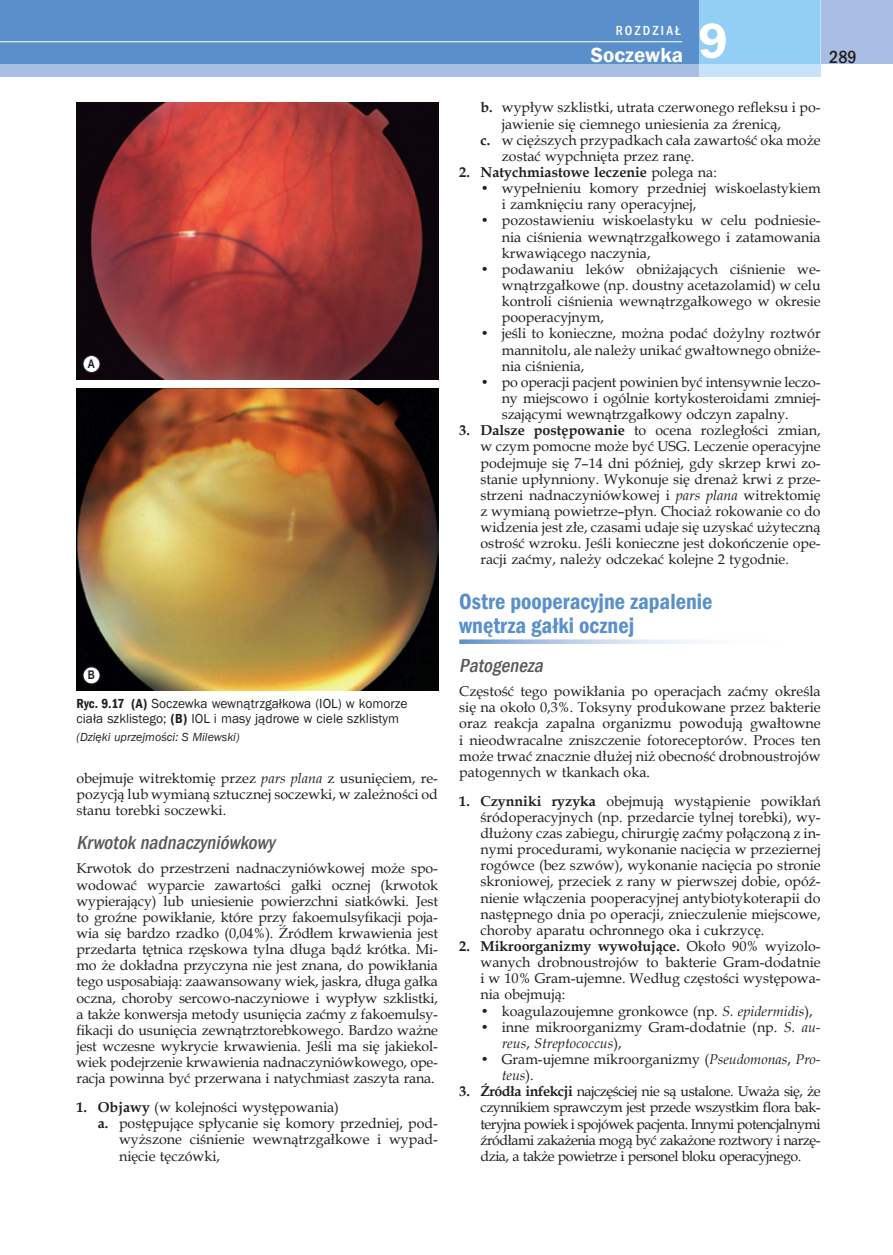
<style>
.page{position:relative;width:893px;height:1255px;background:#fff}
.page>*{position:absolute;margin:0;border:0;box-sizing:border-box;transform-origin:0 0}
.t1{font:600 51px "Franklin Gothic";color:#fff}
.t2{font:600 condensed 22.5px/24px "Franklin Gothic";color:#5990cb}
.t3{font:600 21px "Franklin Gothic";color:#fff}
.t4{font:italic 500 condensed 19.5px "Franklin Gothic";color:#57585a}
.t5{font:500 condensed 18px "Franklin Gothic";color:#231f20}
.t6{font:14.25px/16.2px "Book Antiqua";color:#231f20;text-align:justify}
.t7{font:700 14.25px "Book Antiqua";color:#231f20}
.t8{font:13.5px/15px "Franklin Gothic";color:#231f20}
.t9{font:500 condensed 13.5px "Franklin Gothic";letter-spacing:.17em;color:#fff}
.t10{font:italic 12px "Franklin Gothic";color:#231f20}
.t11{font:700 12px "Arial Narrow";color:#231f20}
.s1{font-weight:600;font-stretch:condensed}
.s2{font-style:italic}
.s3{font-weight:700}
.s4{font-weight:400}
</style>
<div class="page">
<div style="left:0;top:0;width:821px;height:76px;background:#a8bee2"></div>
<div style="left:0;top:0;width:893px;height:64px;background:#5990cb"></div>
<div style="left:821px;top:0;width:72px;height:64px;background:#a8bee2"></div>
<svg style="left:699px;top:0;width:122px;height:77px;background:#9bd2f5"></svg>
<hr style="left:0;top:41px;width:682px;height:1px;background:#fff">
<svg style="left:459px;top:639px;width:239px;height:5px"></svg>
<img style="left:77px;top:102px;width:361px;height:277px">
<img style="left:77px;top:388px;width:361px;height:302px">
<div style="left:83px;top:355px;width:17px;height:17px;background:#fff;border-radius:50%"></div>
<div style="left:83px;top:355px;width:17px;height:17px;border:1px solid #231f20;border-radius:50%"></div>
<div style="left:83px;top:667px;width:17px;height:17px;background:#fff;border-radius:50%"></div>
<div style="left:83px;top:666px;width:17px;height:18px;border:1px solid #231f20;border-radius:50%"></div>
<p class="t11" style="left:88px;top:356px;width:9px">A</p>
<p class="t11" style="left:88px;top:668px;width:9px">B</p>
<p class="t8" style="left:77px;top:696px;width:333px"><span class="s1">Ryc. 9.17 (A)</span> Soczewka wewnątrzgałkowa (IOL) w komorze ciała szklistego; <span class="s1">(B)</span> IOL i masy jądrowe w ciele szklistym</p>
<p class="t10" style="left:77px;top:729px;width:164px">(Dzięki uprzejmości: S Milewski)</p>
<p class="t6" style="left:77px;top:769px;width:363px">obejmuje witrektomię przez <span class="s2">pars plana</span> z usunięciem, re&shy;pozycją lub wymianą sztucznej soczewki, w zależności od stanu torebki soczewki.</p>
<h3 class="t4" style="left:77px;top:829px;width:204px">Krwotok nadnaczyniówkowy</h3>
<p class="t6" style="left:77px;top:860px;width:363px">Krwotok do przestrzeni nadnaczyniówkowej może spo&shy;wodować wyparcie zawartości gałki ocznej (krwotok wypierający) lub uniesienie powierzchni siatkówki. Jest to groźne powikłanie, które przy fakoemulsyfikacji poja&shy;wia się bardzo rzadko (0,04%). Źródłem krwawienia jest przedarta tętnica rzęskowa tylna długa bądź krótka. Mi&shy;mo że dokładna przyczyna nie jest znana, do powikłania tego usposabiają: zaawansowany wiek, jaskra, długa gałka oczna, choroby sercowo-naczyniowe i wypływ szklistki, a także konwersja metody usunięcia zaćmy z fakoemulsy&shy;fikacji do usunięcia zewnątrztorebkowego. Bardzo ważne jest wczesne wykrycie krwawienia. Jeśli ma się jakiekol&shy;wiek podejrzenie krwawienia nadnaczyniówkowego, ope&shy;racja powinna być przerwana i natychmiast zaszyta rana.</p>
<p class="t6" style="left:77px;top:1098px;width:264px"><span class="s3">1. Objawy</span> (w kolejności występowania)</p>
<p class="t6" style="left:98px;top:1114px;width:342px"><span class="s3">a.</span> postępujące spłycanie się komory przedniej, pod-</p>
<p class="t6" style="left:119px;top:1131px;width:320px">wyższone ciśnienie wewnątrzgałkowe i wypad-</p>
<p class="t6" style="left:119px;top:1147px;width:103px">nięcie tęczówki,</p>
<p class="t9" style="left:616px;top:22px;width:67px">ROZDZIAŁ</p>
<h3 class="t3" style="left:591px;top:42px;width:94px">Soczewka</h3>
<h1 class="t1" style="left:698px;top:9px;width:31px">9</h1>
<p class="t5" style="left:829px;top:45px;width:29px">289</p>
<p class="t6" style="left:480px;top:99px;width:342px"><span class="s3">b.</span> wypływ szklistki, utrata czerwonego refleksu i po-</p>
<p class="t6" style="left:502px;top:115px;width:281px">jawienie się ciemnego uniesienia za źrenicą,</p>
<p class="t6" style="left:480px;top:131px;width:342px"><span class="s3">c.</span> w cięższych przypadkach cała zawartość oka może</p>
<p class="t6" style="left:502px;top:148px;width:194px">zostać wypchnięta przez ranę.</p>
<p class="t7" style="left:459px;top:162px;width:259px">2. Natychmiastowe leczenie <span class="s4">polega na:</span></p>
<p class="t6" style="left:502px;top:180px;width:320px;text-indent:-21px"><span class="s3">•</span> wypełnieniu komory przedniej wiskoelastykiem i zamknięciu rany operacyjnej,</p>
<p class="t6" style="left:502px;top:212px;width:320px;text-indent:-21px"><span class="s3">•</span> pozostawieniu wiskoelastyku w celu podniesie&shy;nia ciśnienia wewnątrzgałkowego i zatamowania krwawiącego naczynia,</p>
<p class="t6" style="left:502px;top:260px;width:320px;text-indent:-21px"><span class="s3">•</span> podawaniu leków obniżających ciśnienie we&shy;wnątrzgałkowe (np. doustny acetazolamid) w celu kontroli ciśnienia wewnątrzgałkowego w okresie pooperacyjnym,</p>
<p class="t6" style="left:502px;top:325px;width:320px;text-indent:-21px"><span class="s3">•</span> jeśli to konieczne, można podać dożylny roztwór mannitolu, ale należy unikać gwałtownego obniże&shy;nia ciśnienia,</p>
<p class="t6" style="left:502px;top:373px;width:320px;text-indent:-21px"><span class="s3">•</span> po operacji pacjent powinien być intensywnie leczo&shy;ny miejscowo i ogólnie kortykosteroidami zmniej&shy;szającymi wewnątrzgałkowy odczyn zapalny.</p>
<p class="t6" style="left:480px;top:422px;width:342px;text-indent:-21px"><span class="s3">3. Dalsze postępowanie</span> to ocena rozległości zmian, w czym pomocne może być USG. Leczenie operacyjne podejmuje się 7–14 dni później, gdy skrzep krwi zo&shy;stanie upłynniony. Wykonuje się drenaż krwi z prze&shy;strzeni nadnaczyniówkowej i <span class="s2">pars plana</span> witrektomię z wymianą powietrze–płyn. Chociaż rokowanie co do widzenia jest złe, czasami udaje się uzyskać użyteczną ostrość wzroku. Jeśli konieczne jest dokończenie ope&shy;racji zaćmy, należy odczekać kolejne 2 tygodnie.</p>
<h2 class="t2" style="left:459px;top:589px;width:255px">Ostre pooperacyjne zapalenie wnętrza gałki ocznej</h2>
<h3 class="t4" style="left:459px;top:652px;width:89px">Patogeneza</h3>
<p class="t6" style="left:459px;top:683px;width:363px">Częstość tego powikłania po operacjach zaćmy określa się na około 0,3%. Toksyny produkowane przez bakterie oraz reakcja zapalna organizmu powodują gwałtowne i nieodwracalne zniszczenie fotoreceptorów. Proces ten może trwać znacznie dłużej niż obecność drobnoustrojów patogennych w tkankach oka.</p>
<p class="t6" style="left:480px;top:792px;width:342px;text-indent:-21px"><span class="s3">1. Czynniki ryzyka</span> obejmują wystąpienie powikłań śródoperacyjnych (np. przedarcie tylnej torebki), wy&shy;dłużony czas zabiegu, chirurgię zaćmy połączoną z in&shy;nymi procedurami, wykonanie nacięcia w przeziernej rogówce (bez szwów), wykonanie nacięcia po stronie skroniowej, przeciek z rany w pierwszej dobie, opóź&shy;nienie włączenia pooperacyjnej antybiotykoterapii do następnego dnia po operacji, znieczulenie miejscowe, choroby aparatu ochronnego oka i cukrzycę.</p>
<p class="t6" style="left:480px;top:937px;width:342px;text-indent:-21px"><span class="s3">2. Mikroorganizmy wywołujące.</span> Około 90% wyizolo&shy;wanych drobnoustrojów to bakterie Gram-dodatnie i w 10% Gram-ujemne. Według częstości występowa&shy;nia obejmują:</p>
<p class="t6" style="left:480px;top:1002px;width:334px"><span class="s3">•</span> koagulazoujemne gronkowce (np. <span class="s2">S. epidermidis</span>),</p>
<p class="t6" style="left:502px;top:1018px;width:320px;text-indent:-21px"><span class="s3">•</span> inne mikroorganizmy Gram-dodatnie (np. <span class="s2">S. au&shy;reus</span>, <span class="s2">Streptococcus</span>),</p>
<p class="t6" style="left:502px;top:1050px;width:320px;text-indent:-21px"><span class="s3">•</span> Gram-ujemne mikroorganizmy (<span class="s2">Pseudomonas</span>, <span class="s2">Pro&shy;teus</span>).</p>
<p class="t6" style="left:480px;top:1082px;width:342px;text-indent:-21px"><span class="s3">3. Źródła infekcji</span> najczęściej nie są ustalone. Uważa się, że czynnikiem sprawczym jest przede wszystkim flora bak&shy;teryjna powiek i spojówek pacjenta. Innymi potencjalnymi źródłami zakażenia mogą być zakażone roztwory i narzę&shy;dzia, a także powietrze i personel bloku operacyjnego.</p>
</div>
